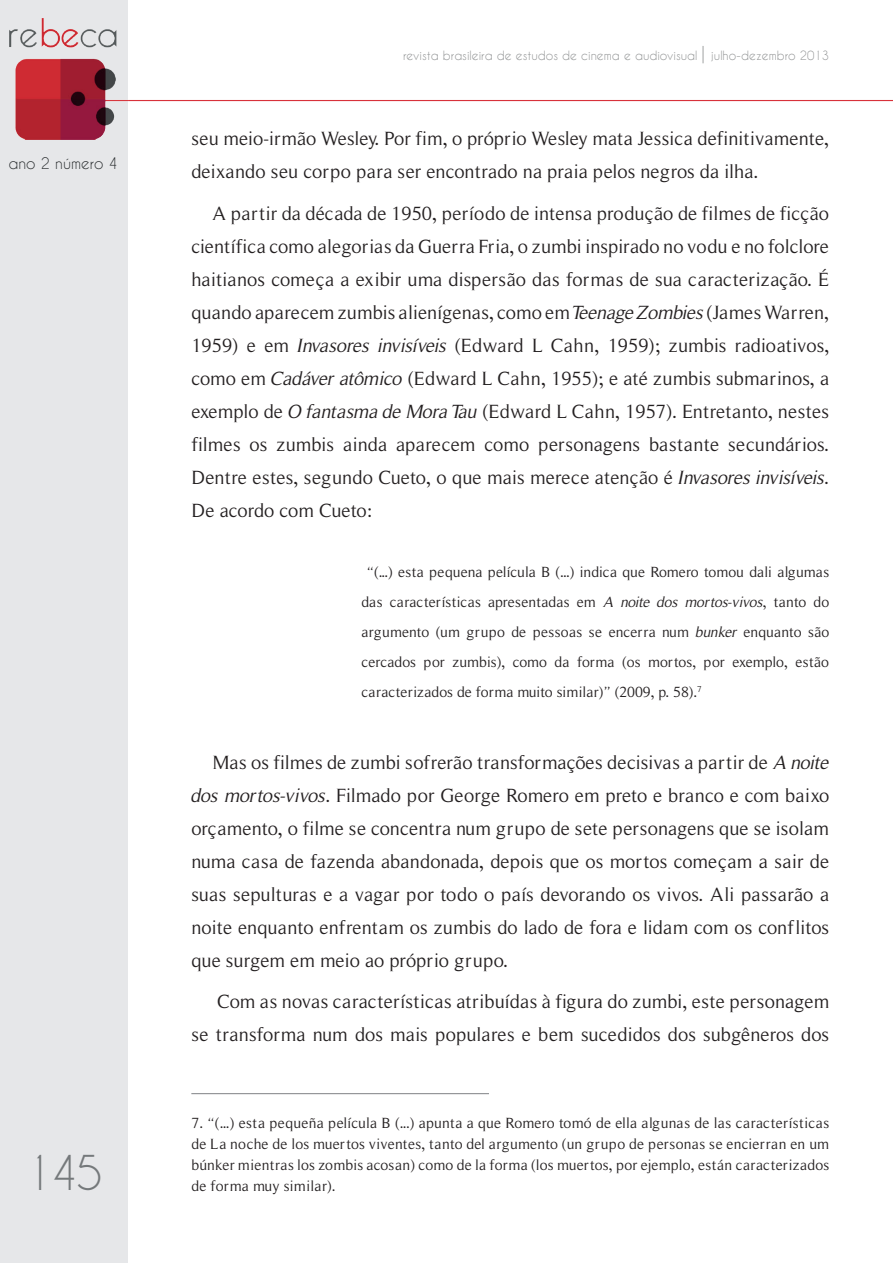
<style>
.page{position:relative;width:893px;height:1263px;background:#fff}
.page>*{position:absolute;margin:0;border:0;box-sizing:border-box;transform-origin:0 0}
.t1{font:45px "Caviar Dreams";color:#75797b}
.t2{font:19.5px/33px "Roman Serif";color:#231f20;text-align:justify}
.t3{font:15px/30px "Roman Serif";letter-spacing:.01em;color:#231f20;text-align:justify}
.t4{font:15px "Caviar Dreams";color:#292d2f}
.t5{font:12px "Caviar Dreams";color:#8f9192}
.s1{font-size:18px}
.s2{font-style:italic}
</style>
<div class="page">
<img style="left:128px;top:100px;width:765px;height:2px">
<hr style="left:191px;top:1093px;width:298px;height:1px;background:#808285">
<div style="left:0;top:0;width:128px;height:1263px;background:#e6e7e9"></div>
<p class="t4" style="left:9px;top:154px;width:111px">ano 2 número 4</p>
<h1 class="t1" style="left:26px;top:1146px;width:79px">145</h1>
<p class="t5" style="left:403px;top:48px;width:428px">revista brasileira de estudos de cinema e audiovisual <span class="s1">|</span> julho-dezembro 2013</p>
<p class="t2" style="left:191px;top:122px;width:639px">seu meio-irmão Wesley. Por fim, o próprio Wesley mata Jessica definitivamente, deixando seu corpo para ser encontrado na praia pelos negros da ilha.</p>
<p class="t2" style="left:191px;top:197px;width:639px;text-indent:21px">A partir da década de 1950, período de intensa produção de filmes de ficção científica como alegorias da Guerra Fria, o zumbi inspirado no vodu e no folclore haitianos começa a exibir uma dispersão das formas de sua caracterização. É quando aparecem zumbis alienígenas, como em <span class="s2">Teenage Zombies</span> (James Warren, 1959) e em <span class="s2">Invasores invisíveis</span> (Edward L Cahn, 1959); zumbis radioativos, como em <span class="s2">Cadáver atômico</span> (Edward L Cahn, 1955); e até zumbis submarinos, a exemplo de <span class="s2">O fantasma de Mora Tau</span> (Edward L Cahn, 1957). Entretanto, nestes filmes os zumbis ainda aparecem como personagens bastante secundários.<br>Dentre estes, segundo Cueto, o que mais merece atenção é <span class="s2">Invasores invisíveis</span>.<br>De acordo com Cueto:</p>
<p class="t3" style="left:361px;top:557px;width:469px;text-indent:5px">“(...) esta pequena película B (...) indica que Romero tomou dali algumas das características apresentadas em <span class="s2">A noite dos mortos-vivos</span>, tanto do argumento (um grupo de pessoas se encerra num <span class="s2">bunker</span> enquanto são cercados por zumbis), como da forma (os mortos, por exemplo, estão caracterizados de forma muito similar)” (2009, p. 58).<sup>7</sup></p>
<p class="t2" style="left:191px;top:745px;width:639px;text-indent:21px">Mas os filmes de zumbi sofrerão transformações decisivas a partir de <span class="s2">A noite dos mortos-vivos</span>. Filmado por George Romero em preto e branco e com baixo orçamento, o filme se concentra num grupo de sete personagens que se isolam numa casa de fazenda abandonada, depois que os mortos começam a sair de suas sepulturas e a vagar por todo o país devorando os vivos. Ali passarão a noite enquanto enfrentam os zumbis do lado de fora e lidam com os conflitos que surgem em meio ao próprio grupo.</p>
<p class="t2" style="left:191px;top:985px;width:639px;text-align:right">Com as novas características atribuídas à figura do zumbi, este personagem<br>se transforma num dos mais populares e bem sucedidos dos subgêneros dos</p>
<p class="t3" style="left:191px;top:1112px;width:639px;line-height:21px">7. “(...) esta pequeña película B (...) apunta a que Romero tomó de ella algunas de las características de La noche de los muertos viventes, tanto del argumento (un grupo de personas se encierran en um búnker mientras los zombis acosan) como de la forma (los muertos, por ejemplo, están caracterizados de forma muy similar).</p>
</div>
